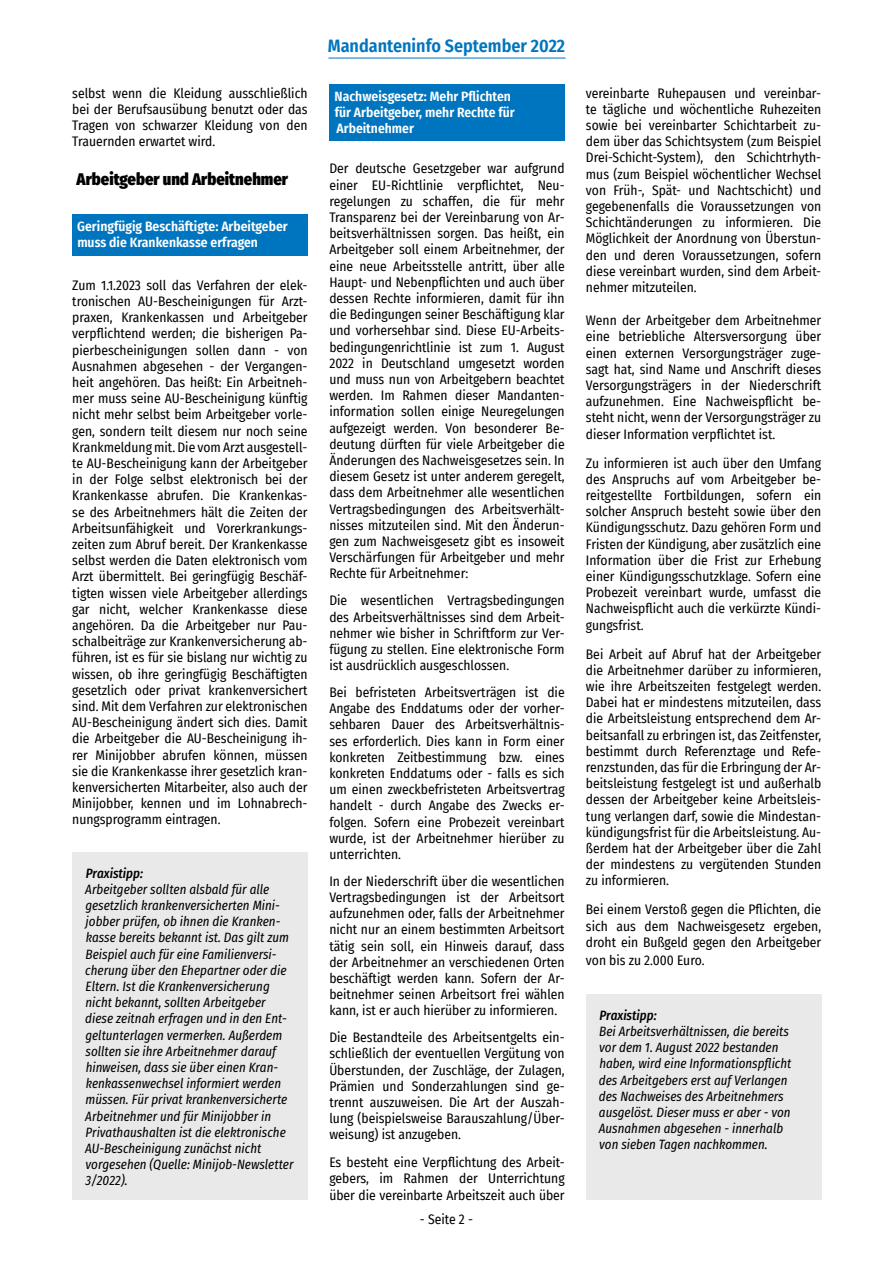
<style>
.page{position:relative;width:893px;height:1263px;background:#fff}
.page>*{position:absolute;margin:0;border:0;box-sizing:border-box;transform-origin:0 0}
.t1{font:600 18px "Fira Sans Condensed";color:#0075bf}
.t2{font:900 16.5px "Fira Sans Condensed";color:#000}
.t3{font:13.5px/16.2px "Fira Sans Condensed";color:#000;text-align:justify}
.t4{font:italic 13.5px/16.2px "Fira Sans Condensed";color:#000}
.t5{font:600 13.5px/16.2px "Fira Sans Condensed";color:#fff}
.t6{font:italic 500 13.5px "Fira Sans Condensed";color:#000}
</style>
<div class="page">
<hr style="left:328px;top:58px;width:238px;height:1px;background:#0075bf">
<div style="left:72px;top:214px;width:236px;height:42px;background:#0075bf"></div>
<div style="left:72px;top:852px;width:236px;height:347px;background:#e9e9e9"></div>
<div style="left:329px;top:84px;width:236px;height:56px;background:#0075bf"></div>
<div style="left:586px;top:994px;width:235px;height:206px;background:#e9e9e9"></div>
<p class="t3" style="left:72px;top:84px;width:237px">selbst wenn die Kleidung ausschließlich bei der Berufsausübung benutzt oder das Tragen von schwarzer Kleidung von den Trauernden erwartet wird.</p>
<p class="t2" style="left:77px;top:164px;width:213px">Arbeitgeber und Arbeitnehmer</p>
<p class="t5" style="left:77px;top:217px;width:212px">Geringfügig Beschäftigte: Arbeitgeber muss die Krankenkasse erfragen</p>
<p class="t3" style="left:72px;top:277px;width:237px">Zum 1.1.2023 soll das Verfahren der elek&shy;tronischen AU-Bescheinigungen für Arzt&shy;praxen, Krankenkassen und Arbeitgeber verpflichtend werden; die bisherigen Pa&shy;pierbescheinigungen sollen dann - von Ausnahmen abgesehen - der Vergangen&shy;heit angehören. Das heißt: Ein Arbeitneh&shy;mer muss seine AU-Bescheinigung künftig nicht mehr selbst beim Arbeitgeber vorle&shy;gen, sondern teilt diesem nur noch seine Krankmeldung mit. Die vom Arzt ausgestell&shy;te AU-Bescheinigung kann der Arbeitgeber in der Folge selbst elektronisch bei der Krankenkasse abrufen. Die Krankenkas&shy;se des Arbeitnehmers hält die Zeiten der Arbeitsunfähigkeit und Vorerkrankungs&shy;zeiten zum Abruf bereit. Der Krankenkasse selbst werden die Daten elektronisch vom Arzt übermittelt. Bei geringfügig Beschäf&shy;tigten wissen viele Arbeitgeber allerdings gar nicht, welcher Krankenkasse diese angehören. Da die Arbeitgeber nur Pau&shy;schalbeiträge zur Krankenversicherung ab&shy;führen, ist es für sie bislang nur wichtig zu wissen, ob ihre geringfügig Beschäftigten gesetzlich oder privat krankenversichert sind. Mit dem Verfahren zur elektronischen AU-Bescheinigung ändert sich dies. Damit die Arbeitgeber die AU-Bescheinigung ih&shy;rer Minijobber abrufen können, müssen sie die Krankenkasse ihrer gesetzlich kran&shy;kenversicherten Mitarbeiter, also auch der Minijobber, kennen und im Lohnabrech&shy;nungsprogramm eintragen.</p>
<p class="t6" style="left:86px;top:863px;width:59px">Praxistipp:</p>
<p class="t4" style="left:85px;top:881px;width:210px">Arbeitgeber sollten alsbald für alle gesetzlich krankenversicherten Mini&shy;jobber prüfen, ob ihnen die Kranken&shy;kasse bereits bekannt ist. Das gilt zum Beispiel auch für eine Familienversi&shy;cherung über den Ehepartner oder die Eltern. Ist die Krankenversicherung nicht bekannt, sollten Arbeitgeber diese zeitnah erfragen und in den Ent&shy;geltunterlagen vermerken. Außerdem sollten sie ihre Arbeitnehmer darauf hinweisen, dass sie über einen Kran&shy;kenkassenwechsel informiert werden müssen. Für privat krankenversicherte Arbeitnehmer und für Minijobber in Privathaushalten ist die elektronische AU-Bescheinigung zunächst nicht vorgesehen (Quelle: Minijob-Newsletter 3/2022).</p>
<h1 class="t1" style="left:328px;top:31px;width:239px">Mandanteninfo September 2022</h1>
<p class="t5" style="left:335px;top:87px;width:182px">Nachweisgesetz: Mehr Pflichten für Arbeitgeber, mehr Rechte für<br>Arbeitnehmer</p>
<p class="t3" style="left:329px;top:160px;width:237px">Der deutsche Gesetzgeber war aufgrund einer EU-Richtlinie verpflichtet, Neu&shy;regelungen zu schaffen, die für mehr Transparenz bei der Vereinbarung von Ar&shy;beitsverhältnissen sorgen. Das heißt, ein Arbeitgeber soll einem Arbeitnehmer, der eine neue Arbeitsstelle antritt, über alle Haupt- und Nebenpflichten und auch über dessen Rechte informieren, damit für ihn die Bedingungen seiner Beschäftigung klar und vorhersehbar sind. Diese EU-Arbeits&shy;bedingungenrichtlinie ist zum 1. August 2022 in Deutschland umgesetzt worden und muss nun von Arbeitgebern beachtet werden. Im Rahmen dieser Mandanten&shy;information sollen einige Neuregelungen aufgezeigt werden. Von besonderer Be&shy;deutung dürften für viele Arbeitgeber die Änderungen des Nachweisgesetzes sein. In diesem Gesetz ist unter anderem geregelt, dass dem Arbeitnehmer alle wesentlichen Vertragsbedingungen des Arbeitsverhält&shy;nisses mitzuteilen sind. Mit den Änderun&shy;gen zum Nachweisgesetz gibt es insoweit Verschärfungen für Arbeitgeber und mehr Rechte für Arbeitnehmer:</p>
<p class="t3" style="left:329px;top:592px;width:237px">Die wesentlichen Vertragsbedingungen des Arbeitsverhältnisses sind dem Arbeit&shy;nehmer wie bisher in Schriftform zur Ver&shy;fügung zu stellen. Eine elektronische Form ist ausdrücklich ausgeschlossen.</p>
<p class="t3" style="left:329px;top:684px;width:237px">Bei befristeten Arbeitsverträgen ist die Angabe des Enddatums oder der vorher&shy;sehbaren Dauer des Arbeitsverhältnis&shy;ses erforderlich. Dies kann in Form einer konkreten Zeitbestimmung bzw. eines konkreten Enddatums oder - falls es sich um einen zweckbefristeten Arbeitsvertrag handelt - durch Angabe des Zwecks er&shy;folgen. Sofern eine Probezeit vereinbart wurde, ist der Arbeitnehmer hierüber zu unterrichten.</p>
<p class="t3" style="left:329px;top:873px;width:237px">In der Niederschrift über die wesentlichen Vertragsbedingungen ist der Arbeitsort aufzunehmen oder, falls der Arbeitnehmer nicht nur an einem bestimmten Arbeitsort tätig sein soll, ein Hinweis darauf, dass der Arbeitnehmer an verschiedenen Orten beschäftigt werden kann. Sofern der Ar&shy;beitnehmer seinen Arbeitsort frei wählen kann, ist er auch hierüber zu informieren.</p>
<p class="t3" style="left:329px;top:1029px;width:237px">Die Bestandteile des Arbeitsentgelts ein&shy;schließlich der eventuellen Vergütung von Überstunden, der Zuschläge, der Zulagen, Prämien und Sonderzahlungen sind ge&shy;trennt auszuweisen. Die Art der Auszah&shy;lung (beispielsweise Barauszahlung/Über&shy;weisung) ist anzugeben.</p>
<p class="t3" style="left:329px;top:1154px;width:237px">Es besteht eine Verpflichtung des Arbeit&shy;gebers, im Rahmen der Unterrichtung über die vereinbarte Arbeitszeit auch über</p>
<p class="t3" style="left:420px;top:1211px;width:55px">- Seite 2 -</p>
<p class="t3" style="left:586px;top:84px;width:237px">vereinbarte Ruhepausen und vereinbar&shy;te tägliche und wöchentliche Ruhezeiten sowie bei vereinbarter Schichtarbeit zu&shy;dem über das Schichtsystem (zum Beispiel Drei-Schicht-System), den Schichtrhyth&shy;mus (zum Beispiel wöchentlicher Wechsel von Früh-, Spät- und Nachtschicht) und gegebenenfalls die Voraussetzungen von Schichtänderungen zu informieren. Die Möglichkeit der Anordnung von Überstun&shy;den und deren Voraussetzungen, sofern diese vereinbart wurden, sind dem Arbeit&shy;nehmer mitzuteilen.</p>
<p class="t3" style="left:586px;top:312px;width:237px">Wenn der Arbeitgeber dem Arbeitnehmer eine betriebliche Altersversorgung über einen externen Versorgungsträger zuge&shy;sagt hat, sind Name und Anschrift dieses Versorgungsträgers in der Niederschrift aufzunehmen. Eine Nachweispflicht be&shy;steht nicht, wenn der Versorgungsträger zu dieser Information verpflichtet ist.</p>
<p class="t3" style="left:586px;top:454px;width:237px">Zu informieren ist auch über den Umfang des Anspruchs auf vom Arbeitgeber be&shy;reitgestellte Fortbildungen, sofern ein solcher Anspruch besteht sowie über den Kündigungsschutz. Dazu gehören Form und Fristen der Kündigung, aber zusätzlich eine Information über die Frist zur Erhebung einer Kündigungsschutzklage. Sofern eine Probezeit vereinbart wurde, umfasst die Nachweispflicht auch die verkürzte Kündi&shy;gungsfrist.</p>
<p class="t3" style="left:586px;top:645px;width:237px">Bei Arbeit auf Abruf hat der Arbeitgeber die Arbeitnehmer darüber zu informieren, wie ihre Arbeitszeiten festgelegt werden.<br>Dabei hat er mindestens mitzuteilen, dass die Arbeitsleistung entsprechend dem Ar&shy;beitsanfall zu erbringen ist, das Zeitfenster, bestimmt durch Referenztage und Refe&shy;renzstunden, das für die Erbringung der Ar&shy;beitsleistung festgelegt ist und außerhalb dessen der Arbeitgeber keine Arbeitsleis&shy;tung verlangen darf, sowie die Mindestan&shy;kündigungsfrist für die Arbeitsleistung. Au&shy;ßerdem hat der Arbeitgeber über die Zahl der mindestens zu vergütenden Stunden zu informieren.</p>
<p class="t3" style="left:586px;top:901px;width:237px">Bei einem Verstoß gegen die Pflichten, die sich aus dem Nachweisgesetz ergeben, droht ein Bußgeld gegen den Arbeitgeber</p>
<p class="t3" style="left:586px;top:952px;width:120px">von bis zu 2.000 Euro.</p>
<p class="t6" style="left:599px;top:1005px;width:59px">Praxistipp:</p>
<p class="t4" style="left:599px;top:1023px;width:194px">Bei Arbeitsverhältnissen, die bereits vor dem 1. August 2022 bestanden haben, wird eine Informationspflicht des Arbeitgebers erst auf Verlangen des Nachweises des Arbeitnehmers ausgelöst. Dieser muss er aber - von Ausnahmen abgesehen - innerhalb von sieben Tagen nachkommen.</p>
</div>
